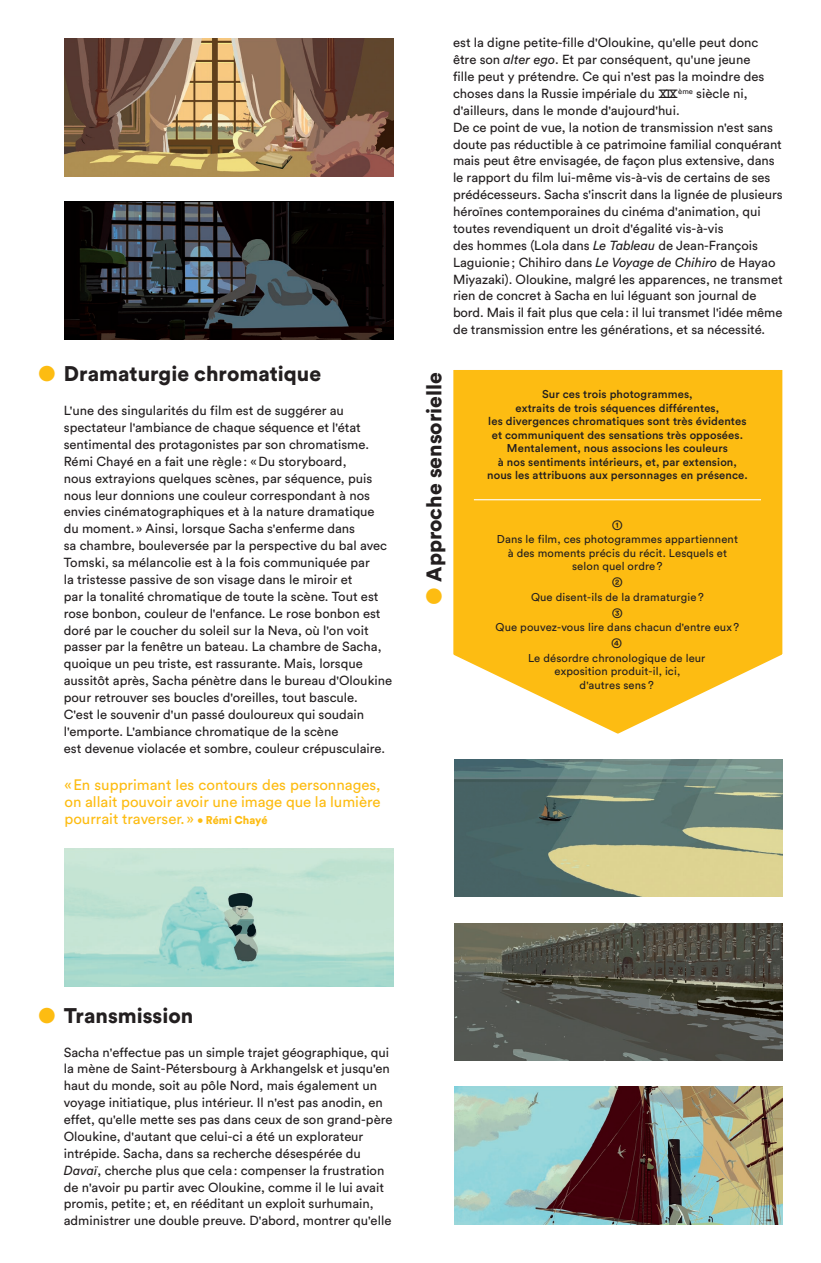
<style>
.page{position:relative;width:821px;height:1263px;background:#fff}
.page>*{position:absolute;margin:0;border:0;box-sizing:border-box;transform-origin:0 0}
.t1{font:900 21px "Circular Std";color:#231f20}
.t2{font:15px/16.8px "Circular Std";color:#fdbc12;text-align:justify}
.t3{font:13.5px "Circular Std";color:#231f20}
.t4{font:13.05px/17px "Circular Std";color:#231f20}
.t5{font:500 11.25px/13.5px "Circular Std";letter-spacing:.01em;color:#231f20;text-align:center}
.t6{font:11.25px/13.5px "Circular Std";letter-spacing:.01em;color:#231f20;text-align:center}
.s1{font-weight:400;font-style:italic;color:#fdbc12}
.s2{font-weight:900;font-size:11.25px}
.s3{font-style:italic}
</style>
<div class="page">
<img style="left:64px;top:38px;width:329px;height:138px">
<img style="left:64px;top:202px;width:329px;height:138px">
<img style="left:64px;top:849px;width:329px;height:138px">
<svg style="left:453px;top:370px;width:330px;height:404px"></svg>
<img style="left:454px;top:759px;width:328px;height:138px">
<img style="left:454px;top:923px;width:328px;height:138px">
<img style="left:454px;top:1087px;width:328px;height:138px">
<h1 class="t1" style="left:38px;top:360px;width:284px"><span class="s1">●</span> Dramaturgie chromatique</h1>
<p class="t4" style="left:64px;top:402px;width:330px">L'une des singularités du film est de suggérer au spectateur l'ambiance de chaque séquence et l'état sentimental des protagonistes par son chromatisme.<br>Rémi Chayé en a fait une règle: «Du storyboard,<br>nous extrayions quelques scènes, par séquence, puis nous leur donnions une couleur correspondant à nos envies cinématographiques et à la nature dramatique du moment. » Ainsi, lorsque Sacha s'enferme dans<br>sa chambre, bouleversée par la perspective du bal avec Tomski, sa mélancolie est à la fois communiquée par<br>la tristesse passive de son visage dans le miroir et<br>par la tonalité chromatique de toute la scène. Tout est rose bonbon, couleur de l'enfance. Le rose bonbon est doré par le coucher du soleil sur la Neva, où l'on voit passer par la fenêtre un bateau. La chambre de Sacha, quoique un peu triste, est rassurante. Mais, lorsque aussitôt après, Sacha pénètre dans le bureau d'Oloukine pour retrouver ses boucles d'oreilles, tout bascule.<br>C'est le souvenir d'un passé douloureux qui soudain l'emporte. L'ambiance chromatique de la scène<br>est devenue violacée et sombre, couleur crépusculaire.</p>
<p class="t2" style="left:64px;top:776px;width:318px">«En supprimant les contours des personnages, on allait pouvoir avoir une image que la lumière pourrait traverser. » <span class="s2">• Rémi Chayé</span></p>
<p class="t4" style="left:453px;top:34px;width:331px">est la digne petite-fille d'Oloukine, qu'elle peut donc être son <span class="s3">alter ego</span>. Et par conséquent, qu'une jeune<br>fille peut y prétendre. Ce qui n'est pas la moindre des choses dans la Russie impériale du ⅩⅨ<sup>ème</sup> siècle ni, d'ailleurs, dans le monde d'aujourd'hui.<br>De ce point de vue, la notion de transmission n'est sans doute pas réductible à ce patrimoine familial conquérant mais peut être envisagée, de façon plus extensive, dans le rapport du film lui-même vis-à-vis de certains de ses prédécesseurs. Sacha s'inscrit dans la lignée de plusieurs héroïnes contemporaines du cinéma d'animation, qui toutes revendiquent un droit d'égalité vis-à-vis<br>des hommes (Lola dans <span class="s3">Le Tableau</span> de Jean-François Laguionie ; Chihiro dans <span class="s3">Le Voyage de Chihiro</span> de Hayao Miyazaki). Oloukine, malgré les apparences, ne transmet rien de concret à Sacha en lui léguant son journal de bord. Mais il fait plus que cela: il lui transmet l'idée même de transmission entre les générations, et sa nécessité.</p>
<h1 class="t1" style="left:420px;top:605px;width:234px;rotate:-90deg"><span class="s1">●</span> Approche sensorielle</h1>
<p class="t5" style="left:487px;top:387px;width:262px">Sur ces trois photogrammes,<br>extraits de trois séquences différentes,<br>les divergences chromatiques sont très évidentes et communiquent des sensations très opposées.<br>Mentalement, nous associons les couleurs<br>à nos sentiments intérieurs, et, par extension, nous les attribuons aux personnages en présence.</p>
<p class="t3" style="left:612px;top:517px;width:13px">➀</p>
<p class="t6" style="left:497px;top:533px;width:243px">Dans le film, ces photogrammes appartiennent à des moments précis du récit. Lesquels et selon quel ordre ?</p>
<p class="t3" style="left:612px;top:574px;width:13px">➁</p>
<p class="t6" style="left:531px;top:590px;width:174px">Que disent-ils de la dramaturgie ?</p>
<p class="t3" style="left:612px;top:605px;width:13px">➂</p>
<p class="t6" style="left:495px;top:620px;width:245px">Que pouvez-vous lire dans chacun d'entre eux ?</p>
<p class="t3" style="left:611px;top:635px;width:13px">➃</p>
<p class="t6" style="left:528px;top:651px;width:179px">Le désordre chronologique de leur exposition produit-il, ici,<br>d'autres sens ?</p>
<h1 class="t1" style="left:38px;top:1001px;width:156px"><span class="s1">●</span> Transmission</h1>
<p class="t4" style="left:64px;top:1043px;width:330px">Sacha n'effectue pas un simple trajet géographique, qui la mène de Saint-Pétersbourg à Arkhangelsk et jusqu'en haut du monde, soit au pôle Nord, mais également un voyage initiatique, plus intérieur. Il n'est pas anodin, en effet, qu'elle mette ses pas dans ceux de son grand-père Oloukine, d'autant que celui-ci a été un explorateur intrépide. Sacha, dans sa recherche désespérée du <span class="s3">Davaï</span>, cherche plus que cela: compenser la frustration de n'avoir pu partir avec Oloukine, comme il le lui avait promis, petite; et, en rééditant un exploit surhumain, administrer une double preuve. D'abord, montrer qu'elle</p>
</div>
